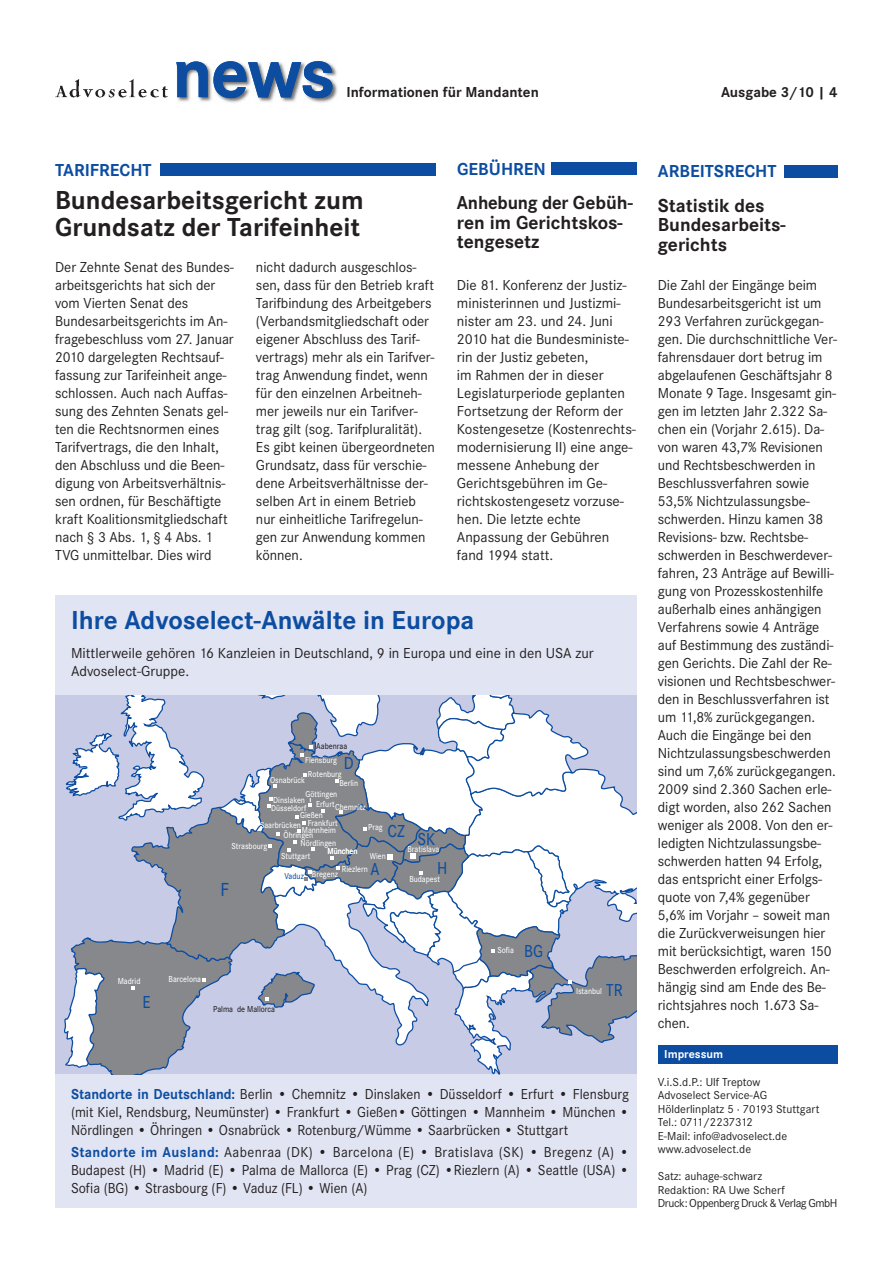
<style>
.page{position:relative;width:893px;height:1263px;background:#fff}
.page>*{position:absolute;margin:0;border:0;box-sizing:border-box;transform-origin:0 0}
.t1{font:700 27px/27px "Corporate S";color:#231f20}
.t2{font:700 27px "Corporate S";color:#0d4da1}
.t3{font:500 19.65px "Corporate S";color:#0d4da1;scale:.88 1}
.t4{font:700 19.5px/19.5px "Corporate S";color:#231f20;scale:.96 1}
.t5{font:700 19.5px/19.5px "Corporate S";color:#231f20}
.t6{font:700 18px "Corporate S";color:#0d4da1}
.t7{font:500 18px "Corporate S";color:#0d4da1;scale:.88 1}
.t8{font:15px/18px "Corporate S";letter-spacing:-.005em;color:#231f20}
.t9{font:15px/18px "Corporate S";letter-spacing:-.005em;color:#231f20;text-align:justify;scale:.95 1}
.t10{font:700 15px "Corporate S";color:#231f20}
.t11{font:12px/13.5px "Corporate S";color:#231f20}
.t12{font:700 12px "Corporate S";color:#fff}
.t13{font:500 9px/18.9px "Corporate S";color:#fff;text-align:center;scale:.88 1}
.t14{font:500 9px "Corporate S";color:#231f20;scale:.88 1}
.t15{font:500 9px "Corporate S";color:#0d4da1;scale:.88 1}
.s1{font-size:18px;color:#0d4da1}
.s2{font-weight:700;color:#0d4da1}
</style>
<div class="page">
<div style="left:55px;top:596px;width:582px;height:612px;background:#e1e4f2"></div>
<svg style="left:63px;top:696px;width:574px;height:378px;background:#bec4d4"></svg>
<img style="left:177px;top:65px;width:161px;height:38px">
<img style="left:56px;top:80px;width:111px;height:18px">
<svg style="left:176px;top:61px;width:156px;height:37px"></svg>
<div style="left:658px;top:1046px;width:179px;height:18px;background:#0d4da1"></div>
<div style="left:161px;top:164px;width:275px;height:12px;background:#0d4da1"></div>
<div style="left:551px;top:163px;width:86px;height:12px;background:#0d4da1"></div>
<div style="left:784px;top:165px;width:53px;height:12px;background:#0d4da1"></div>
<p class="t6" style="left:55px;top:163px;width:98px">TARIFRECHT</p>
<p class="t10" style="left:346px;top:87px;width:194px">Informationen für Mandanten</p>
<p class="t10" style="left:721px;top:87px;width:118px">Ausgabe 3/10 | 4</p>
<p class="t6" style="left:457px;top:162px;width:90px">GEBÜHREN</p>
<p class="t6" style="left:658px;top:165px;width:120px">ARBEITSRECHT</p>
<h1 class="t1" style="left:55px;top:189px;width:310px">Bundesarbeitsgericht zum<br>Grundsatz der Tarifeinheit</h1>
<p class="t8" style="left:256px;top:259px;width:180px">nicht dadurch ausgeschlos&shy;sen, dass für den Betrieb kraft<br>Tarifbindung des Arbeitgebers (Verbandsmitgliedschaft oder eigener Abschluss des Tarif&shy;vertrags) mehr als ein Tarifver&shy;trag Anwendung findet, wenn für den einzelnen Arbeitneh&shy;mer jeweils nur ein Tarifver&shy;trag gilt (sog. Tarifpluralität).<br>Es gibt keinen übergeordneten<br>Grundsatz, dass für verschie&shy;dene Arbeitsverhältnisse der&shy;selben Art in einem Betrieb nur einheitliche Tarifregelun&shy;gen zur Anwendung kommen können.</p>
<p class="t8" style="left:55px;top:259px;width:180px">Der Zehnte Senat des Bundes&shy;arbeitsgerichts hat sich der vom Vierten Senat des<br>Bundesarbeitsgerichts im An&shy;fragebeschluss vom 27. Januar<br>2010 dargelegten Rechtsauf&shy;fassung zur Tarifeinheit ange&shy;schlossen. Auch nach Auffas&shy;sung des Zehnten Senats gel&shy;ten die Rechtsnormen eines<br>Tarifvertrags, die den Inhalt, den Abschluss und die Been&shy;digung von Arbeitsverhältnis&shy;sen ordnen, für Beschäftigte kraft Koalitionsmitgliedschaft nach § 3 Abs. 1, § 4 Abs. 1<br>TVG unmittelbar. Dies wird</p>
<h3 class="t4" style="left:457px;top:195px;width:185px">Anhebung der Gebüh&shy;ren im Gerichtskos&shy;tengesetz</h3>
<p class="t8" style="left:457px;top:277px;width:181px">Die 81. Konferenz der Justiz&shy;ministerinnen und Justizmi&shy;nister am 23. und 24. Juni<br>2010 hat die Bundesministe&shy;rin der Justiz gebeten,<br>im Rahmen der in dieser<br>Legislaturperiode geplanten<br>Fortsetzung der Reform der<br>Kostengesetze (Kostenrechts&shy;modernisierung II) eine ange&shy;messene Anhebung der<br>Gerichtsgebühren im Ge&shy;richtskostengesetz vorzuse&shy;hen. Die letzte echte<br>Anpassung der Gebühren fand 1994 statt.</p>
<h1 class="t2" style="left:71px;top:610px;width:405px">Ihre Advoselect-Anwälte in Europa</h1>
<p class="t8" style="left:71px;top:645px;width:524px">Mittlerweile gehören 16 Kanzleien in Deutschland, 9 in Europa und eine in den USA zur<br>Advoselect-Gruppe.</p>
<p class="t14" style="left:316px;top:743px;width:37px">Aabenraa</p>
<p class="t13" style="left:305px;top:751px;width:38px">Flensburg</p>
<p class="t7" style="left:344px;top:757px;width:13px">D</p>
<p class="t13" style="left:308px;top:765px;width:40px">Rotenburg</p>
<p class="t13" style="left:270px;top:772px;width:41px">Osnabrück</p>
<p class="t13" style="left:339px;top:775px;width:23px">Berlin</p>
<p class="t13" style="left:305px;top:785px;width:38px">Göttingen</p>
<p class="t13" style="left:273px;top:791px;width:38px">Dinslaken</p>
<p class="t13" style="left:308px;top:795px;width:36px">Erfurt<br>Frankfurt</p>
<p class="t13" style="left:335px;top:798px;width:36px">Chemnitz</p>
<p class="t13" style="left:327px;top:842px;width:36px">München</p>
<p class="t13" style="left:271px;top:799px;width:42px">Düsseldorf</p>
<p class="t13" style="left:300px;top:807px;width:27px">Gießen</p>
<p class="t13" style="left:260px;top:816px;width:48px">Saarbrücken</p>
<p class="t13" style="left:368px;top:819px;width:18px">Prag</p>
<p class="t7" style="left:388px;top:825px;width:21px">CZ</p>
<p class="t13" style="left:302px;top:821px;width:40px">Mannheim</p>
<p class="t13" style="left:283px;top:827px;width:35px">Öhringen</p>
<p class="t13" style="left:281px;top:848px;width:35px">Stuttgart</p>
<p class="t7" style="left:417px;top:833px;width:22px">SK</p>
<p class="t13" style="left:301px;top:835px;width:42px">Nördlingen</p>
<p class="t13" style="left:232px;top:837px;width:42px">Strasbourg</p>
<p class="t13" style="left:407px;top:840px;width:38px">Bratislava</p>
<p class="t13" style="left:370px;top:847px;width:20px">Wien</p>
<p class="t7" style="left:437px;top:862px;width:13px">H</p>
<p class="t7" style="left:371px;top:863px;width:12px">A</p>
<p class="t13" style="left:342px;top:861px;width:31px">Riezlern</p>
<p class="t13" style="left:312px;top:865px;width:31px">Bregenz</p>
<p class="t15" style="left:284px;top:873px;width:24px">Vaduz</p>
<p class="t13" style="left:409px;top:871px;width:36px">Budapest</p>
<h2 class="t3" style="left:221px;top:883px;width:11px">F</h2>
<p class="t13" style="left:118px;top:973px;width:27px">Madrid</p>
<p class="t7" style="left:142px;top:996px;width:11px">E</p>
<p class="t13" style="left:169px;top:970px;width:38px">Barcelona</p>
<p class="t14" style="left:213px;top:1006px;width:72px">Palma de Mallorca</p>
<p class="t13" style="left:498px;top:941px;width:20px">Sofia</p>
<p class="t7" style="left:524px;top:945px;width:23px">BG</p>
<p class="t13" style="left:576px;top:983px;width:55px">Istanbul <span class="s1">TR</span></p>
<p class="t9" style="left:71px;top:1086px;width:589px"><span class="s2">Standorte in Deutschland:</span> Berlin • Chemnitz • Dinslaken • Düsseldorf • Erfurt • Flensburg (mit Kiel, Rendsburg, Neumünster) • Frankfurt • Gießen• Göttingen • Mannheim • München • Nördlingen • Öhringen • Osnabrück • Rotenburg/Wümme • Saarbrücken • Stuttgart</p>
<p class="t9" style="left:71px;top:1144px;width:589px"><span class="s2">Standorte im Ausland:</span> Aabenraa (DK) • Barcelona (E) • Bratislava (SK) • Bregenz (A) • Budapest (H) • Madrid (E) • Palma de Mallorca (E) • Prag (CZ) •Riezlern (A) • Seattle (USA) • Sofia (BG) • Strasbourg (F) • Vaduz (FL) • Wien (A)</p>
<h3 class="t5" style="left:658px;top:197px;width:129px">Statistik des<br>Bundesarbeits&shy;gerichts</h3>
<p class="t8" style="left:658px;top:277px;width:181px">Die Zahl der Eingänge beim<br>Bundesarbeitsgericht ist um<br>293 Verfahren zurückgegan&shy;gen. Die durchschnittliche Ver&shy;fahrensdauer dort betrug im abgelaufenen Geschäftsjahr 8<br>Monate 9 Tage. Insgesamt gin&shy;gen im letzten Jahr 2.322 Sa&shy;chen ein (Vorjahr 2.615). Da&shy;von waren 43,7% Revisionen und Rechtsbeschwerden in<br>Beschlussverfahren sowie<br>53,5% Nichtzulassungsbe&shy;schwerden. Hinzu kamen 38<br>Revisions- bzw. Rechtsbe&shy;schwerden in Beschwerdever&shy;fahren, 23 Anträge auf Bewilli&shy;gung von Prozesskostenhilfe außerhalb eines anhängigen<br>Verfahrens sowie 4 Anträge auf Bestimmung des zuständi&shy;gen Gerichts. Die Zahl der Re&shy;visionen und Rechtsbeschwer&shy;den in Beschlussverfahren ist um 11,8% zurückgegangen.<br>Auch die Eingänge bei den<br>Nichtzulassungsbeschwerden sind um 7,6% zurückgegangen.<br>2009 sind 2.360 Sachen erle&shy;digt worden, also 262 Sachen weniger als 2008. Von den er&shy;ledigten Nichtzulassungsbe&shy;schwerden hatten 94 Erfolg, das entspricht einer Erfolgs&shy;quote von 7,4% gegenüber<br>5,6% im Vorjahr – soweit man die Zurückverweisungen hier mit berücksichtigt, waren 150<br>Beschwerden erfolgreich. An&shy;hängig sind am Ende des Be&shy;richtsjahres noch 1.673 Sa&shy;chen.</p>
<p class="t12" style="left:664px;top:1049px;width:61px">Impressum</p>
<p class="t11" style="left:658px;top:1076px;width:163px">V.i.S.d.P.: Ulf Treptow<br>Advoselect Service-AG<br>Hölderlinplatz 5 · 70193 Stuttgart<br>Tel.: 0711/2237312<br>E-Mail: info@advoselect.de www.advoselect.de</p>
<p class="t11" style="left:658px;top:1171px;width:181px">Satz: auhage-schwarz<br>Redaktion: RA Uwe Scherf<br>Druck: Oppenberg Druck &amp; Verlag GmbH</p>
</div>
